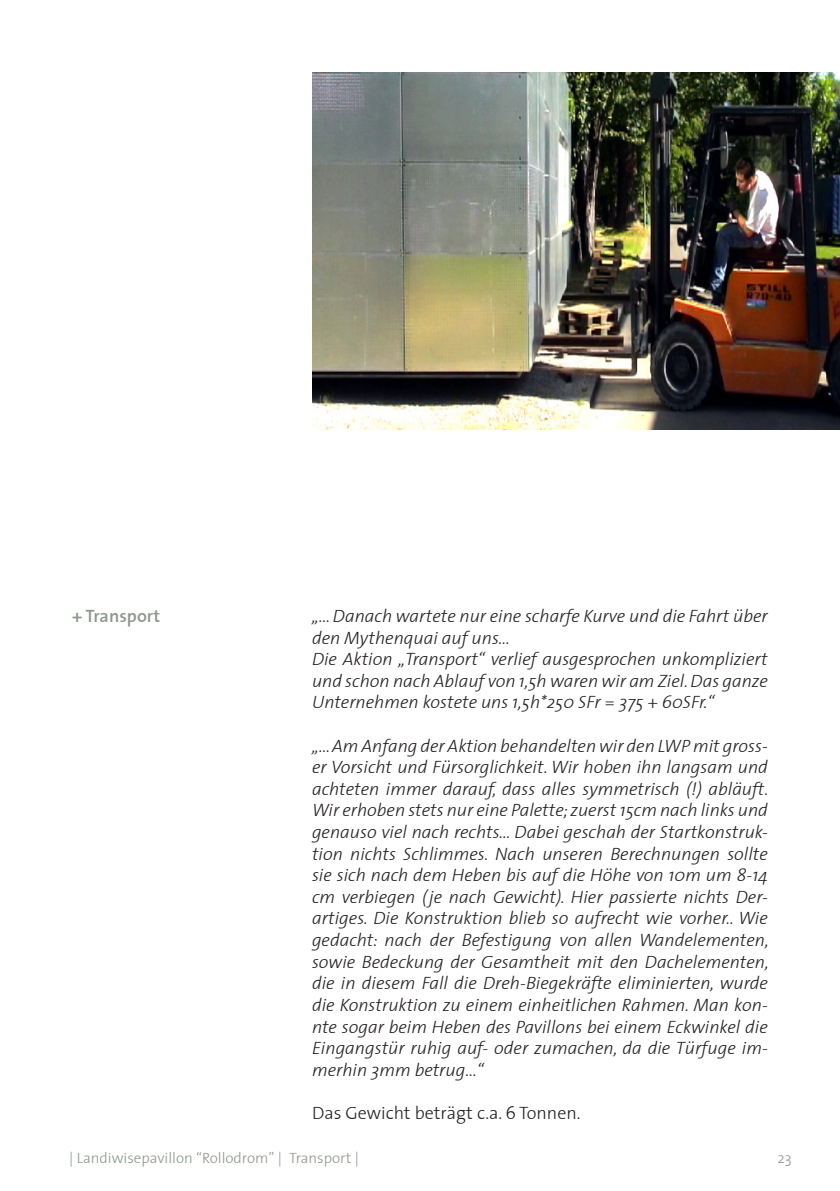
<style>
.page{position:relative;width:840px;height:1191px;background:#fff}
.page>*{position:absolute;margin:0;border:0;box-sizing:border-box;transform-origin:0 0}
.t1{font:italic 300 18px/21.6px "ETH";color:#231f20}
.t2{font:300 18px "ETH";color:#231f20}
.t3{font:600 18px "ETH";color:#8d978d}
.t4{font:300 15px "ETH";color:#8d978d}
</style>
<div class="page">
<img style="left:312px;top:72px;width:527px;height:357px">
<p class="t1" style="left:312px;top:604px;width:457px">„... Danach wartete nur eine scharfe Kurve und die Fahrt über den Mythenquai auf uns...<br>Die Aktion „Transport“ verlief ausgesprochen unkompliziert und schon nach Ablauf von 1,5h waren wir am Ziel. Das ganze Unternehmen kostete uns 1,5h*250 SFr = 375 + 60SFr.“</p>
<p class="t1" style="left:312px;top:734px;width:458px;text-align:justify">„... Am Anfang der Aktion behandelten wir den LWP mit gross&shy;er Vorsicht und Fürsorglichkeit. Wir hoben ihn langsam und achteten immer darauf, dass alles symmetrisch (!) abläuft.<br>Wir erhoben stets nur eine Palette; zuerst 15cm nach links und genauso viel nach rechts... Dabei geschah der Startkonstruk&shy;tion nichts Schlimmes. Nach unseren Berechnungen sollte sie sich nach dem Heben bis auf die Höhe von 10m um 8-14 cm verbiegen (je nach Gewicht). Hier passierte nichts Der&shy;artiges. Die Konstruktion blieb so aufrecht wie vorher.. Wie gedacht: nach der Befestigung von allen Wandelementen, sowie Bedeckung der Gesamtheit mit den Dachelementen, die in diesem Fall die Dreh-Biegekräfte eliminierten, wurde die Konstruktion zu einem einheitlichen Rahmen. Man kon&shy;nte sogar beim Heben des Pavillons bei einem Eckwinkel die Eingangstür ruhig auf- oder zumachen, da die Türfuge im&shy;merhin 3mm betrug...“</p>
<p class="t2" style="left:312px;top:1098px;width:270px">Das Gewicht beträgt c.a. 6 Tonnen.</p>
<p class="t4" style="left:289px;top:1145px;width:71px">Transport |</p>
<p class="t3" style="left:72px;top:601px;width:90px">+ Transport</p>
<p class="t4" style="left:69px;top:1145px;width:214px">| Landiwisepavillon “Rollodrom” |</p>
<p class="t4" style="left:777px;top:1145px;width:16px">23</p>
</div>
